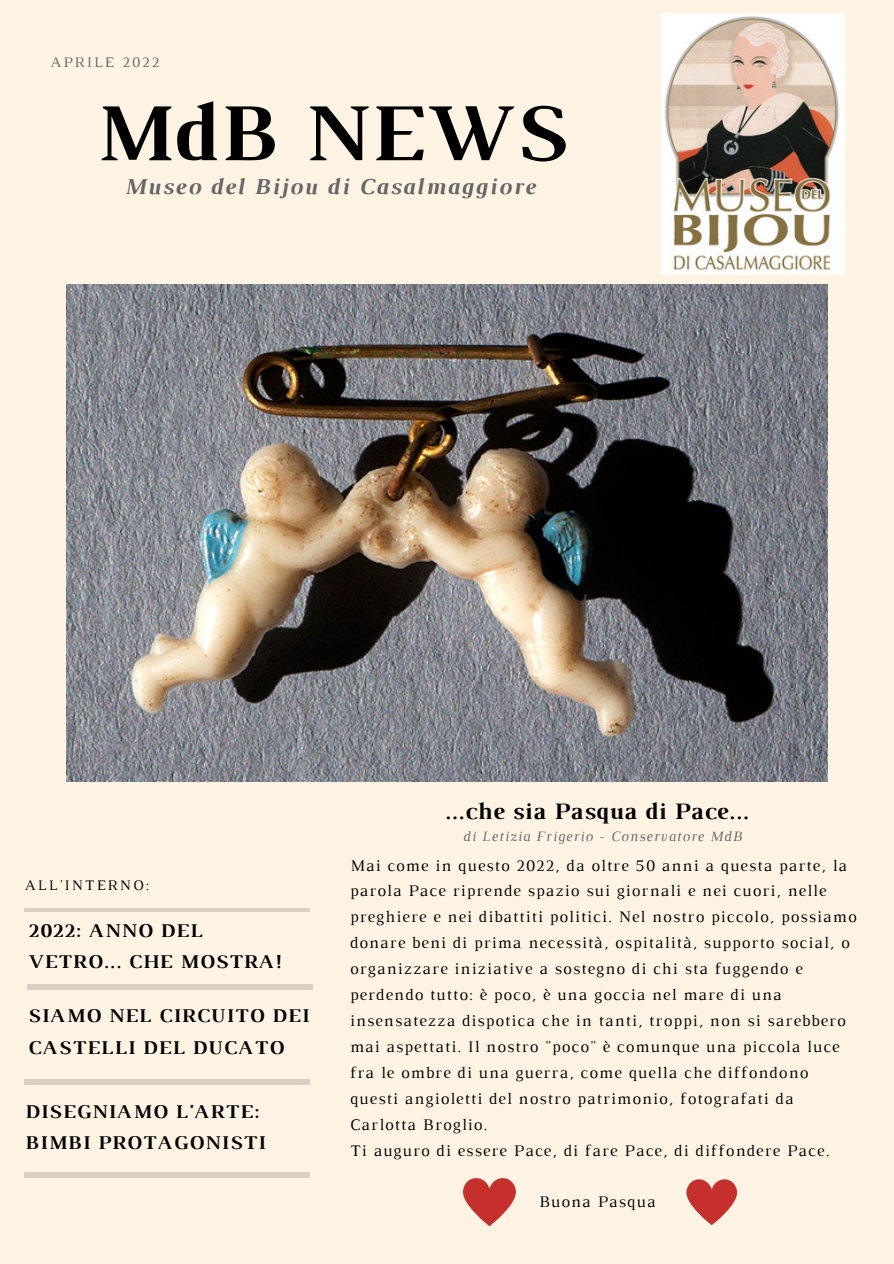
<style>
.page{position:relative;width:894px;height:1264px;background:#fff}
.page>*{position:absolute;margin:0;border:0;box-sizing:border-box;transform-origin:0 0}
.t1{font:700 84px "Luthier";letter-spacing:.02em;color:#000}
.t2{font:700 24px "Luthier";letter-spacing:.03em;color:#000}
.t3{font:italic 700 23.25px "Luthier";letter-spacing:.07em;color:#666}
.t4{font:700 19.8px/31.5px "Luthier";letter-spacing:.06em;color:#000}
.t5{font:16.5px/26px "Luthier";letter-spacing:.07em;color:#000}
.t6{font:14.85px "Luthier";letter-spacing:.14em;color:#000}
.t7{font:14.85px "Luthier";letter-spacing:.14em;color:#666}
.t8{font:italic 14.55px "Luthier";letter-spacing:.07em;color:#666}
</style>
<div class="page">
<div style="left:0;top:0;width:893px;height:1263px;background:#fff3e4"></div>
<hr style="left:25px;top:908px;width:285px;height:4px;background:#dacfc2">
<img style="left:661px;top:13px;width:183px;height:261px">
<div style="left:25px;top:1172px;width:285px;height:5px;background:#dacfc2"></div>
<div style="left:25px;top:1078px;width:285px;height:6px;background:#dacfc2"></div>
<div style="left:28px;top:983px;width:285px;height:6px;background:#dacfc2"></div>
<svg style="left:463px;top:1178px;width:53px;height:48px"></svg>
<svg style="left:686px;top:1179px;width:51px;height:46px"></svg>
<img style="left:67px;top:284px;width:760px;height:497px">
<p class="t7" style="left:50px;top:57px;width:110px">APRILE 2022</p>
<p class="t1" style="left:92px;top:102px;width:474px">MdB NEWS</p>
<p class="t3" style="left:123px;top:178px;width:412px">Museo del Bijou di Casalmaggiore</p>
<p class="t6" style="left:25px;top:879px;width:126px">ALL'INTERNO:</p>
<p class="t4" style="left:28px;top:915px;width:254px">2022: ANNO DEL<br>VETRO... CHE MOSTRA!</p>
<p class="t4" style="left:28px;top:1001px;width:282px">SIAMO NEL CIRCUITO DEI<br>CASTELLI DEL DUCATO</p>
<p class="t4" style="left:25px;top:1096px;width:242px">DISEGNIAMO L'ARTE:<br>BIMBI PROTAGONISTI</p>
<p class="t2" style="left:444px;top:802px;width:305px">...che sia Pasqua di Pace...</p>
<p class="t8" style="left:463px;top:831px;width:280px">di Letizia Frigerio - Conservatore MdB</p>
<p class="t5" style="left:350px;top:853px;width:508px">Mai come in questo 2022, da oltre 50 anni a questa parte, la parola Pace riprende spazio sui giornali e nei cuori, nelle preghiere e nei dibattiti politici. Nel nostro piccolo, possiamo donare beni di prima necessità, ospitalità, supporto social, o organizzare iniziative a sostegno di chi sta fuggendo e perdendo tutto: è poco, è una goccia nel mare di una insensatezza dispotica che in tanti, troppi, non si sarebbero mai aspettati. Il nostro "poco" è comunque una piccola luce fra le ombre di una guerra, come quella che diffondono questi angioletti del nostro patrimonio, fotografati da Carlotta Broglio.</p>
<p class="t5" style="left:350px;top:1138px;width:480px">Ti auguro di essere Pace, di fare Pace, di diffondere Pace.</p>
<p class="t5" style="left:539px;top:1190px;width:118px">Buona Pasqua</p>
</div>
